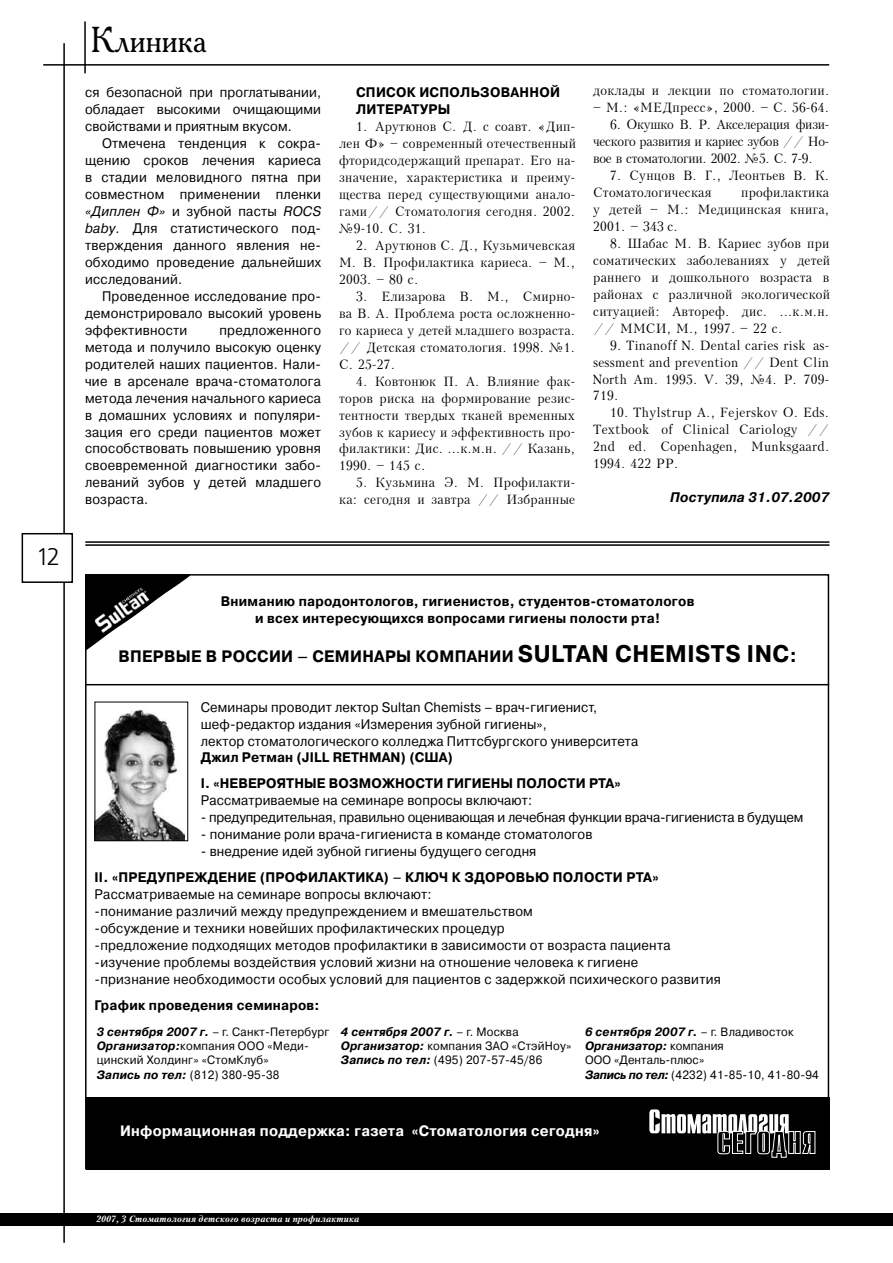
<style>
.page{position:relative;width:893px;height:1263px;background:#fff}
.page>*{position:absolute;margin:0;border:0;box-sizing:border-box;transform-origin:0 0}
.t1{font:36px "Academy C";color:#000;scale:.96 1}
.t2{font:24px "Free Set C";color:#000}
.t3{font:700 16.5px "Pragmatica C";letter-spacing:.02em;color:#000;scale:.95 1}
.t4{font:700 15px "Pragmatica C";letter-spacing:.02em;color:#fff;scale:.95 1}
.t5{font:13.8px/17px "Pragmatica C";letter-spacing:.02em;color:#000;text-align:justify;scale:.95 1}
.t6{font:700 13.8px/17px "Pragmatica C";letter-spacing:.02em;color:#000;text-align:center;scale:.95 1}
.t7{font:13.8px "Pragmatica C";letter-spacing:-.01em;color:#000;scale:.95 1}
.t8{font:italic 700 13.8px "Pragmatica C";letter-spacing:.02em;color:#000;scale:.95 1}
.t9{font:13.5px/17px "Peterburg";letter-spacing:.02em;color:#000;text-align:justify;scale:.95 1}
.t10{font:12px/14.4px "Pragmatica C";letter-spacing:.02em;color:#000;scale:.95 1}
.t11{font:italic 700 9px "Petersburg C";letter-spacing:.02em;color:#fff}
.s1{font-style:italic}
.s2{font-size:24px}
.s3{font-size:19.5px}
.s4{font-weight:700;font-style:italic}
</style>
<div class="page">
<hr style="left:84px;top:21px;width:2px;height:52px;background:#000">
<hr style="left:63px;top:43px;width:2px;height:1200px;background:#000">
<hr style="left:43px;top:64px;width:786px;height:2px;background:#000">
<div style="left:0;top:1213px;width:893px;height:12px;background:#000"></div>
<div style="left:22px;top:534px;width:50px;height:48px;background:#fff"></div>
<div style="left:22px;top:533px;width:51px;height:50px;border:2px solid #000"></div>
<img style="left:85px;top:574px;width:107px;height:77px">
<img style="left:97px;top:709px;width:88px;height:130px">
<div style="left:95px;top:702px;width:93px;height:139px;border:1px solid #000"></div>
<hr style="left:86px;top:684px;width:743px;height:1px;background:#000">
<div style="left:86px;top:1097px;width:743px;height:72px;background:#000"></div>
<svg style="left:649px;top:1109px;width:166px;height:49px"></svg>
<hr style="left:85px;top:541px;width:744px;height:2px;background:#000">
<hr style="left:85px;top:544px;width:744px;height:2px;background:#000">
<h2 class="t2" style="left:38px;top:544px;width:23px">12</h2>
<h1 class="t1" style="left:91px;top:17px;width:123px">Клиника</h1>
<p class="t5" style="left:85px;top:84px;width:250px">ся безопасной при проглатывании, обладает высокими очищающими свойствами и приятным вкусом.</p>
<p class="t5" style="left:85px;top:135px;width:250px;text-indent:17px">Отмечена тенденция к сокра&shy;щению сроков лечения кариеса в стадии меловидного пятна при совместном применении пленки <span class="s1">«Диплен Ф»</span> и зубной пасты <span class="s1">ROCS baby</span>. Для статистического под&shy;тверждения данного явления не&shy;обходимо проведение дальнейших исследований.</p>
<p class="t5" style="left:85px;top:288px;width:250px;text-indent:17px">Проведенное исследование про&shy;демонстрировало высокий уровень эффективности</p>
<p class="t5" style="left:85px;top:322px;width:250px;text-indent:134px">предложенного метода и получило высокую оценку родителей наших пациентов. Нали&shy;чие в арсенале врача-стоматолога метода лечения начального кариеса в домашних условиях и популяри&shy;зация его среди пациентов может способствовать повышению уровня своевременной диагностики забо&shy;леваний зубов у детей младшего возраста.</p>
<p class="t6" style="left:356px;top:84px;width:33px">СПИСО</p>
<p class="t6" style="left:407px;top:84px;width:57px">К ИСПОЛЬЗО</p>
<p class="t6" style="left:501px;top:84px;width:22px">ВАННО</p>
<p class="t6" style="left:550px;top:84px;width:12px">Й</p>
<p class="t6" style="left:356px;top:101px;width:11px">ЛИТЕРАТУРЫ</p>
<p class="t9" style="left:339px;top:118px;width:251px;text-indent:17px">1. Арутюнов С. Д. с соавт. «Дип&shy;лен Ф» – современный отечественный фторидсодержащий препарат. Его на&shy;значение, характеристика и преиму&shy;щества перед существующими анало&shy;гами// Стоматология сегодня. 2002. №9-10. С. 31.</p>
<p class="t9" style="left:339px;top:237px;width:250px;text-indent:17px">2. Арутюнов С. Д., Кузьмичевская М. В. Профилактика кариеса. – М., 2003. – 80 с.</p>
<p class="t9" style="left:339px;top:288px;width:250px;text-indent:17px">3. Елизарова В. М., Смирно&shy;ва В. А. Проблема роста осложненно&shy;го кариеса у детей младшего возраста. // Детская стоматология. 1998. №1.<br>С. 25-27.</p>
<p class="t9" style="left:339px;top:373px;width:250px;text-indent:17px">4. Ковтонюк П. А. Влияние фак&shy;торов риска на формирование резис&shy;тентности твердых тканей временных зубов к кариесу и эффективность про&shy;филактики: Дис. …к.м.н. // Казань, 1990. – 145 с.</p>
<p class="t9" style="left:339px;top:474px;width:250px;text-align:right">5. Кузьмина Э. М. Профилакти&shy;ка: сегодня и завтра // Избранные</p>
<p class="t9" style="left:593px;top:82px;width:250px">доклады и лекции по стоматологии.</p>
<p class="t9" style="left:593px;top:99px;width:250px">– М.: «МЕДпресс», 2000. – С. 56-64.</p>
<p class="t9" style="left:593px;top:116px;width:250px;text-indent:17px">6. Окушко В. Р. Акселерация физи&shy;ческого развития и кариес зубов // Но&shy;вое в стоматологии. 2002. №5. С. 7-9.</p>
<p class="t9" style="left:593px;top:167px;width:250px;text-indent:17px">7. Сунцов В. Г., Леонтьев В. К.<br>Стоматологическая</p>
<p class="t9" style="left:593px;top:184px;width:250px;text-indent:148px">профилактика у детей – М.: Медицинская книга, 2001. – 343 с.</p>
<p class="t9" style="left:593px;top:235px;width:251px;text-indent:17px">8. Шабас М. В. Кариес зубов при соматических заболеваниях у детей раннего и дошкольного возраста в районах с различной экологической ситуацией: автореф. дис. …к.м.н. // ММСИ, М., 1997. – 22 с.</p>
<p class="t9" style="left:593px;top:337px;width:250px;text-indent:17px">9. Tinanoff N. Dental caries risk as&shy;sessment and prevention // Dent Clin North Am. 1995. V. 39, №4. P. 709- 719.</p>
<p class="t9" style="left:593px;top:404px;width:250px;text-indent:17px">10. Thylstrup A., Fejerskov O. Eds.<br>Textbook of Clinical Cariology // 2nd ed. Copenhagen, Munksgaard.<br>1994. 422 PP.</p>
<p class="t8" style="left:670px;top:490px;width:169px">Поступила 31.07.2007</p>
<p class="t6" style="left:221px;top:592px;width:500px">ВНИМАНИЮ ПАРОДОНТОЛОГОВ, ГИГИЕНИСТОВ, СТУДЕНТОВ-СТОМАТОЛОГОВ<br>И ВСЕХ ИНТЕРЕСУЮЩИХСЯ ВОПРОСАМИ ГИГИЕНЫ ПОЛОСТИ РТА!</p>
<p class="t3" style="left:118px;top:647px;width:715px">ВПЕРВЫЕ В РОССИИ – СЕМИНАРЫ КОМПАНИИ <span class="s2">SULTAN CHEMISTS INC</span><span class="s3">:</span></p>
<p class="t5" style="left:201px;top:699px;width:462px;line-height:16.5px;text-align:left">Семинары проводит лектор Sultan Chemists – врач-гигиенист, шеф-редактор издания «Измерения зубной гигиены»,<br>лектор стоматологического колледжа Питтсбургского университета</p>
<p class="t6" style="left:201px;top:749px;width:160px">ДЖИЛ РЕТМАН (JILL RETHMAN</p>
<p class="t6" style="left:401px;top:749px;width:56px">) (США)</p>
<p class="t6" style="left:201px;top:775px;width:61px">I. «НЕВЕРО</p>
<p class="t6" style="left:277px;top:775px;width:22px">ЯТНЫЕ</p>
<p class="t6" style="left:329px;top:775px;width:57px">ВОЗМОЖНОСТИ</p>
<p class="t6" style="left:447px;top:775px;width:38px">ГИГИЕНЫ</p>
<p class="t6" style="left:516px;top:775px;width:22px">ПОЛОСТИ</p>
<p class="t6" style="left:589px;top:775px;width:10px">РТА</p>
<p class="t6" style="left:614px;top:775px;width:8px">»</p>
<p class="t5" style="left:201px;top:792px;width:350px">Рассматриваемые на семинаре вопросы включают:</p>
<p class="t7" style="left:201px;top:810px;width:636px">- предупредительная, правильно оценивающая и лечебная функции врача-гигиениста в будущем</p>
<p class="t5" style="left:201px;top:826px;width:414px">- понимание роли врача-гигиениста в команде стоматологов</p>
<p class="t5" style="left:201px;top:843px;width:355px">- внедрение идей зубной гигиены будущего сегодня</p>
<p class="t6" style="left:95px;top:869px;width:47px">II . «ПРЕДУ</p>
<p class="t6" style="left:166px;top:869px;width:22px">ПРЕЖДЕНИЕ</p>
<p class="t6" style="left:260px;top:869px;width:62px">(ПРОФИЛА</p>
<p class="t6" style="left:338px;top:869px;width:145px">КТИ КА) – КЛЮЧ К ЗДОРО</p>
<p class="t6" style="left:516px;top:869px;width:61px">ВЬЮ ПОЛОСТИ</p>
<p class="t6" style="left:626px;top:869px;width:10px">РТА</p>
<p class="t6" style="left:652px;top:869px;width:8px">»</p>
<p class="t5" style="left:95px;top:886px;width:661px;text-align:left">Рассматриваемые на семинаре вопросы включают:<br>-понимание различий между предупреждением и вмешательством<br>-обсуждение и техники новейших профилактических процедур<br>-предложение подходящих методов профилактики в зависимости от возраста пациента -изучение проблемы воздействия условий жизни на отношение человека к гигиене<br>-признание необходимости особых условий для пациентов с задержкой психического развития</p>
<p class="t6" style="left:95px;top:996px;width:238px">ГРАФИК ПРОВЕДЕНИЯ СЕМИНАРОВ:</p>
<p class="t10" style="left:97px;top:1024px;width:246px"><span class="s4">3 сентября 2007 г.</span> – г. Санкт-Петербург <span class="s4">Организатор:</span>компания ООО «Меди&shy;цинский Холдинг» «СтомКлуб»<br><span class="s4">Запись по тел:</span> (812) 380-95-38</p>
<p class="t10" style="left:341px;top:1024px;width:244px"><span class="s4">4 сентября 2007 г.</span> – г. Москва<br><span class="s4">Организатор:</span> компания ЗАО «СтэйНоу»<br><span class="s4">Запись по тел:</span> (495) 207-57-45/86</p>
<p class="t10" style="left:585px;top:1024px;width:248px"><span class="s4">6 сентября 2007 г.</span> – г. Владивосток<br><span class="s4">Организатор:</span> компания<br>ООО «Денталь-плюс»<br><span class="s4">Запись по тел:</span> (4232) 41-85-10, 41-80-94</p>
<p class="t4" style="left:120px;top:1122px;width:506px">ИНФОРМАЦИОННАЯ ПОДДЕРЖКА: ГАЗЕТА «СТОМАТОЛОГИЯ СЕГОДНЯ»</p>
<p class="t11" style="left:97px;top:1213px;width:264px">2007, 3 Стоматология детского возраста и профилактика</p>
</div>
